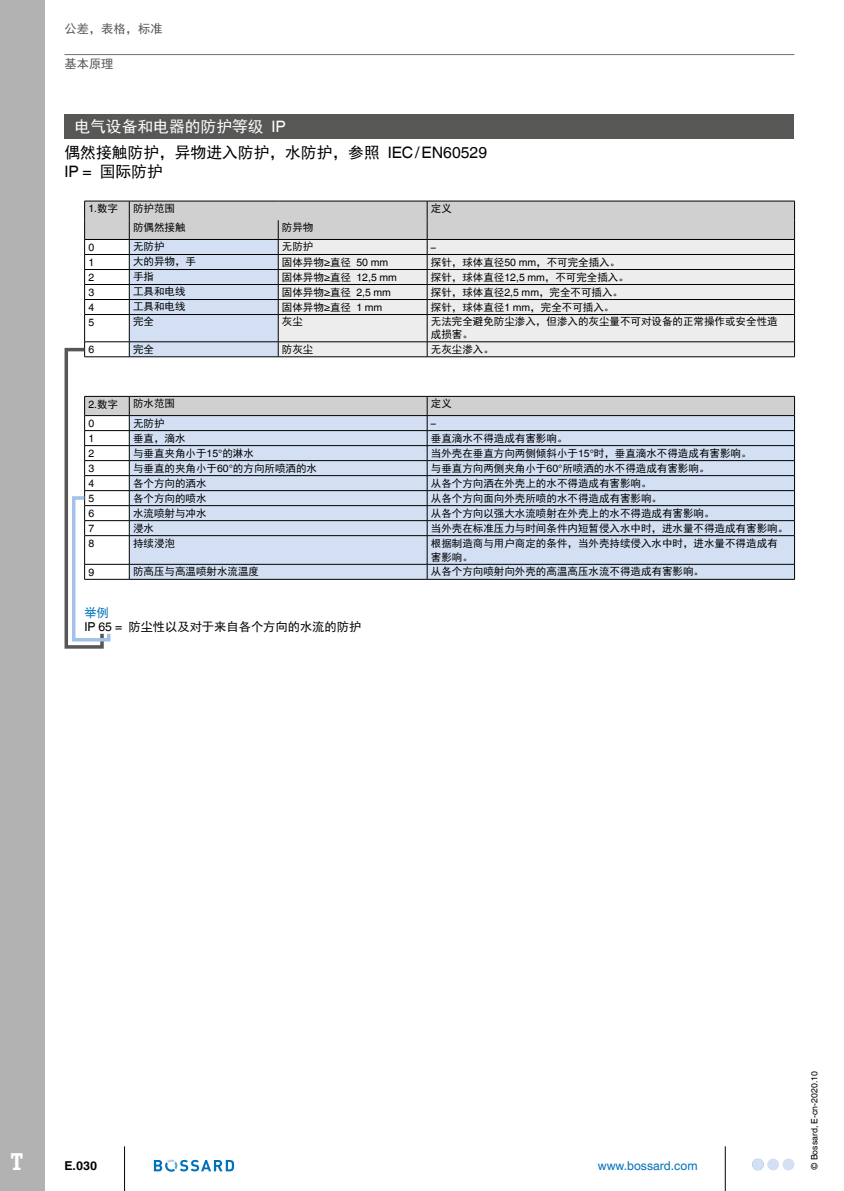
<style>
.page{position:relative;width:844px;height:1191px;background:#fff}
.page>*{position:absolute;margin:0;border:0;box-sizing:border-box;transform-origin:0 0}
.t1{font:700 24.5px "Officina Ser ITC Std";color:#fff}
.t2{font:15.75px/25.6px "Sim Hei";color:#000}
.t3{font:12.25px/14.7px "Sim Hei";color:#000}
.t4{font:12.25px "Helvetica World";color:#0072bb}
.t5{font:12.25px "Sim Hei";color:#575756}
.t6{font:700 12.25px "Helvetica World";color:#000}
.t7{font:10.5px/12.6px "Sim Hei";color:#000}
.t8{font:10.5px "Helvetica World";color:#000}
.t9{font:8.75px "Helvetica World";color:#000}
.s1{color:#fff}
.s2{font-family:"Helvetica World";color:#fff}
.s3{font-family:"Helvetica World"}
.s4{font-family:"Sim Hei"}
.s5{color:#0072bb}
</style>
<div class="page">
<div style="left:0;top:0;width:45px;height:1191px;background:#b3b2b2"></div>
<hr style="left:724px;top:1146px;width:1px;height:45px;background:#000">
<hr style="left:124px;top:1146px;width:1px;height:45px;background:#000">
<svg style="left:154px;top:1159px;width:80px;height:12px"></svg>
<div style="left:782px;top:1158px;width:12px;height:12px;background:#d3e0f4;border-radius:50%"></div>
<div style="left:767px;top:1158px;width:11px;height:12px;background:#d3e0f4;border-radius:50%"></div>
<div style="left:752px;top:1158px;width:11px;height:12px;background:#d3e0f4;border-radius:50%"></div>
<hr style="left:64px;top:54px;width:730px;height:1px;background:#706f6f">
<div style="left:64px;top:114px;width:730px;height:25px;background:#575756"></div>
<svg style="left:64px;top:201px;width:731px;height:448px"></svg>
<p class="t5" style="left:64px;top:23px;width:100px">公差，表格，标准</p>
<p class="t5" style="left:64px;top:57px;width:50px">基本原理</p>
<h2 class="t2" style="left:64px;top:114px;width:424px;text-indent:10px"><span class="s1">电气设备和电器的防护等级</span> <span class="s2">IP<br></span>偶然接触防护，异物进入防护，水防护，参照 <span class="s3">IEC/EN60529</span></h2>
<h2 class="t2" style="left:64px;top:158px;width:100px"><span class="s3">IP =</span> 国际防护</h2>
<p class="t8" style="left:88px;top:202px;width:31px">1.<span class="s4">数字</span></p>
<p class="t7" style="left:133px;top:202px;width:43px">防护范围</p>
<p class="t7" style="left:431px;top:202px;width:22px">定义</p>
<p class="t7" style="left:133px;top:221px;width:54px">防偶然接触</p>
<p class="t7" style="left:282px;top:221px;width:33px">防异物</p>
<p class="t8" style="left:88px;top:241px;width:7px">0</p>
<p class="t7" style="left:133px;top:240px;width:33px">无防护</p>
<p class="t7" style="left:282px;top:240px;width:33px">无防护</p>
<p class="t8" style="left:431px;top:241px;width:7px">–</p>
<p class="t8" style="left:88px;top:256px;width:7px">1</p>
<p class="t7" style="left:133px;top:255px;width:64px">大的异物，手</p>
<p class="t7" style="left:282px;top:256px;width:108px">固体异物<span class="s3">≥</span>直径 <span class="s3">50 mm</span></p>
<p class="t7" style="left:431px;top:256px;width:191px">探针，球体直径<span class="s3">50 mm</span>，不可完全插入。</p>
<p class="t8" style="left:88px;top:271px;width:7px">2</p>
<p class="t7" style="left:133px;top:270px;width:22px">手指</p>
<p class="t8" style="left:282px;top:271px;width:116px"><span class="s4">固体异物</span>≥<span class="s4">直径</span> 12,5 mm</p>
<p class="t7" style="left:431px;top:271px;width:199px">探针，球体直径<span class="s3">12,5 mm</span>，不可完全插入。</p>
<p class="t8" style="left:88px;top:286px;width:7px">3</p>
<p class="t7" style="left:133px;top:285px;width:54px">工具和电线</p>
<p class="t7" style="left:282px;top:286px;width:110px">固体异物<span class="s3">≥</span>直径 <span class="s3">2,5 mm</span></p>
<p class="t7" style="left:431px;top:286px;width:194px">探针，球体直径<span class="s3">2,5 mm</span>，完全不可插入。</p>
<p class="t8" style="left:88px;top:301px;width:7px">4</p>
<p class="t7" style="left:133px;top:300px;width:54px">工具和电线</p>
<p class="t7" style="left:282px;top:301px;width:102px">固体异物<span class="s3">≥</span>直径 <span class="s3">1 mm</span></p>
<p class="t7" style="left:431px;top:301px;width:185px">探针，球体直径<span class="s3">1 mm</span>，完全不可插入。</p>
<p class="t8" style="left:88px;top:316px;width:7px">5</p>
<p class="t7" style="left:133px;top:315px;width:22px">完全</p>
<p class="t7" style="left:282px;top:315px;width:22px">灰尘</p>
<p class="t7" style="left:431px;top:315px;width:348px">无法完全避免防尘渗入，但渗入的灰尘量不可对设备的正常操作或安全性造成损害。</p>
<p class="t8" style="left:88px;top:343px;width:7px">6</p>
<p class="t7" style="left:133px;top:343px;width:22px">完全</p>
<p class="t7" style="left:282px;top:343px;width:33px">防灰尘</p>
<p class="t7" style="left:431px;top:343px;width:65px">无灰尘渗入。</p>
<p class="t8" style="left:88px;top:398px;width:31px">2.<span class="s4">数字</span></p>
<p class="t7" style="left:133px;top:397px;width:43px">防水范围</p>
<p class="t7" style="left:431px;top:397px;width:22px">定义</p>
<p class="t8" style="left:88px;top:417px;width:7px">0</p>
<p class="t7" style="left:133px;top:416px;width:33px">无防护</p>
<p class="t8" style="left:431px;top:417px;width:7px">–</p>
<p class="t8" style="left:88px;top:432px;width:7px">1</p>
<p class="t7" style="left:133px;top:431px;width:54px">垂直，滴水</p>
<p class="t7" style="left:431px;top:431px;width:138px">垂直滴水不得造成有害影响。</p>
<p class="t8" style="left:88px;top:447px;width:7px">2</p>
<p class="t7" style="left:133px;top:447px;width:122px">与垂直夹角小于<span class="s3">15°</span>的淋水</p>
<p class="t7" style="left:431px;top:447px;width:322px">当外壳在垂直方向两侧倾斜小于<span class="s3">15°</span>时，垂直滴水不得造成有害影响。</p>
<p class="t8" style="left:88px;top:462px;width:7px">3</p>
<p class="t7" style="left:133px;top:462px;width:185px">与垂直的夹角小于<span class="s3">60°</span>的方向所喷洒的水</p>
<p class="t7" style="left:431px;top:462px;width:280px">与垂直方向两侧夹角小于<span class="s3">60°</span>所喷洒的水不得造成有害影响。</p>
<p class="t8" style="left:88px;top:477px;width:7px">4</p>
<p class="t7" style="left:133px;top:476px;width:75px">各个方向的洒水</p>
<p class="t7" style="left:431px;top:476px;width:222px">从各个方向洒在外壳上的水不得造成有害影响。</p>
<p class="t8" style="left:88px;top:492px;width:7px">5</p>
<p class="t7" style="left:133px;top:491px;width:75px">各个方向的喷水</p>
<p class="t7" style="left:431px;top:491px;width:233px">从各个方向面向外壳所喷的水不得造成有害影响。</p>
<p class="t8" style="left:88px;top:507px;width:7px">6</p>
<p class="t7" style="left:133px;top:506px;width:75px">水流喷射与冲水</p>
<p class="t7" style="left:431px;top:506px;width:285px">从各个方向以强大水流喷射在外壳上的水不得造成有害影响。</p>
<p class="t8" style="left:88px;top:522px;width:7px">7</p>
<p class="t7" style="left:133px;top:521px;width:22px">浸水</p>
<p class="t7" style="left:431px;top:521px;width:359px">当外壳在标准压力与时间条件内短暂侵入水中时，进水量不得造成有害影响。</p>
<p class="t8" style="left:88px;top:537px;width:7px">8</p>
<p class="t7" style="left:133px;top:536px;width:43px">持续浸泡</p>
<p class="t7" style="left:431px;top:536px;width:348px;line-height:14px">根据制造商与用户商定的条件，当外壳持续侵入水中时，进水量不得造成有害影响。</p>
<p class="t8" style="left:88px;top:566px;width:7px">9</p>
<p class="t7" style="left:133px;top:565px;width:127px">防高压与高温喷射水流温度</p>
<p class="t7" style="left:431px;top:565px;width:275px">从各个方向喷射向外壳的高温高压水流不得造成有害影响。</p>
<p class="t3" style="left:84px;top:605px;width:278px"><span class="s5">举例<br></span><span class="s3">IP 65 =</span> 防尘性以及对于来自各个方向的水流的防护</p>
<h1 class="t1" style="left:11px;top:1146px;width:13px">T</h1>
<p class="t6" style="left:64px;top:1158px;width:34px">E.030</p>
<p class="t4" style="left:597px;top:1158px;width:101px">www.bossard.com</p>
<p class="t9" style="left:809px;top:1170px;width:100px;rotate:-90deg">© Bossard, E-cn-2020.10</p>
</div>
